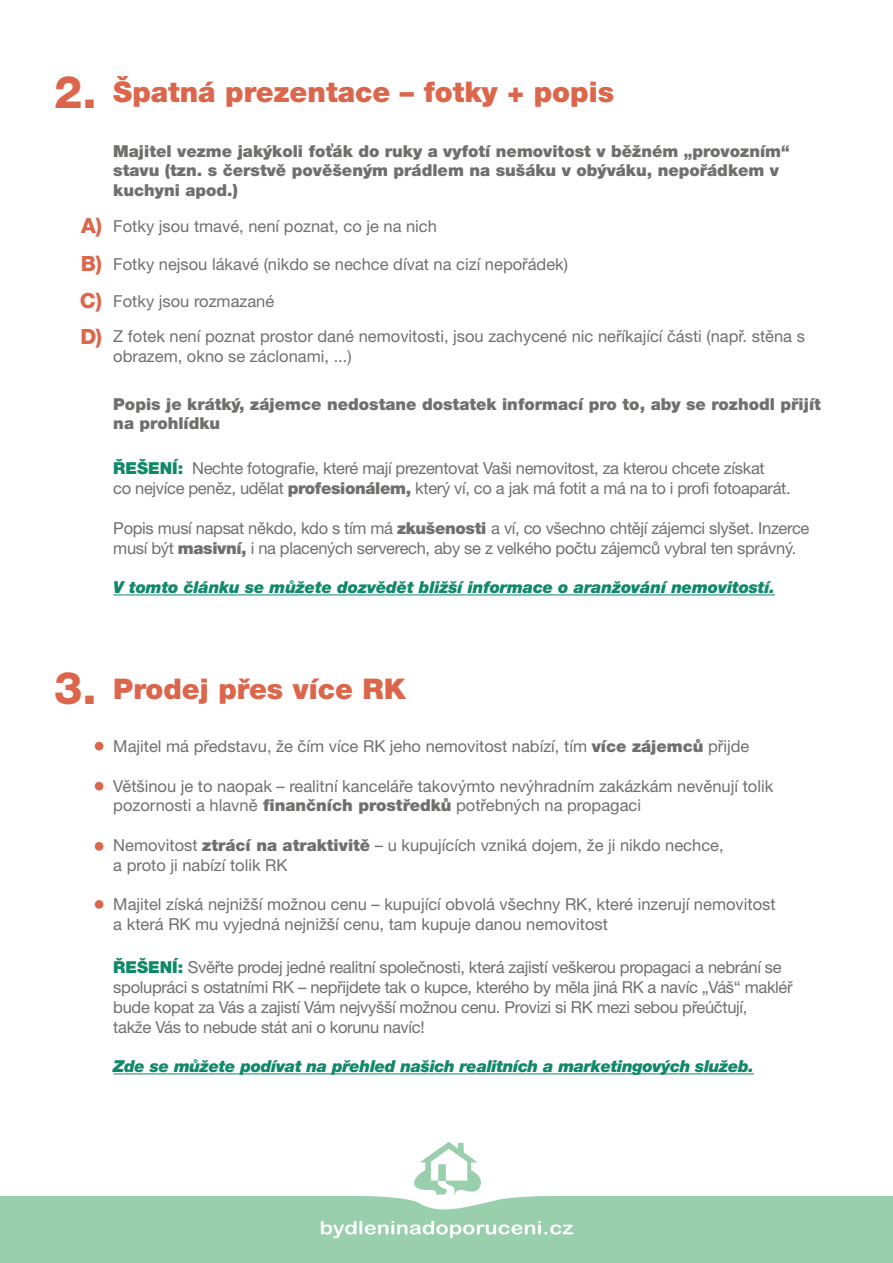
<style>
.page{position:relative;width:893px;height:1263px;background:#fff}
.page>*{position:absolute;margin:0;border:0;box-sizing:border-box;transform-origin:0 0}
.t1{font:800 45px "Helvetica Neue CE";color:#dc664b}
.t2{font:900 28.5px "Helvetica Neue CE";color:#dc664b}
.t3{font:800 21px/37.3px "Helvetica Neue CE";color:#dc664b;text-align:justify}
.t4{font:16.5px/19.8px "Helvetica Neue CE";color:#6f6f6e}
.t5{font:16.5px/19.8px "Helvetica Neue CE";letter-spacing:-.02em;color:#6f6f6e}
.t6{font:900 16.5px/19.8px "Helvetica Neue CE";color:#6f6f6e}
.t7{font:italic 900 16.5px "Helvetica Neue CE";letter-spacing:-.01em;color:#10886a}
.s1{font-weight:800;font-size:21px;color:#dc664b}
.s2{font-weight:900;color:#10886a}
.s3{font-weight:900}
.s4{font-weight:800;font-size:45px}
</style>
<div class="page">
<div style="left:0;top:1196px;width:893px;height:67px;background:#9acfae"></div>
<svg style="left:365px;top:1142px;width:181px;height:68px"></svg>
<svg style="left:321px;top:1221px;width:252px;height:17px"></svg>
<hr style="left:113px;top:594px;width:662px;height:1px;background:#10886a">
<hr style="left:113px;top:1073px;width:641px;height:1px;background:#10886a">
<div style="left:95px;top:742px;width:8px;height:8px;background:#dc664b;border-radius:50%"></div>
<div style="left:95px;top:782px;width:8px;height:8px;background:#dc664b;border-radius:50%"></div>
<div style="left:95px;top:842px;width:8px;height:9px;background:#dc664b;border-radius:50%"></div>
<div style="left:95px;top:900px;width:8px;height:9px;background:#dc664b;border-radius:50%"></div>
<h1 class="t1" style="left:54px;top:65px;width:44px">2.</h1>
<h2 class="t2" style="left:113px;top:75px;width:502px">Špatná prezentace – fotky + popis</h2>
<p class="t6" style="left:113px;top:142px;width:678px">Majitel vezme jakýkoli foťák do ruky a vyfotí nemovitost v běžném „provozním“ stavu (tzn. s čerstvě pověšeným prádlem na sušáku v obýváku, nepořádkem v kuchyni apod.)</p>
<p class="t4" style="left:113px;top:216px;width:325px">Fotky jsou tmavé, není poznat, co je na nich</p>
<p class="t4" style="left:113px;top:254px;width:456px">Fotky nejsou lákavé (nikdo se nechce dívat na cizí nepořádek)</p>
<p class="t4" style="left:80px;top:284px;width:726px;line-height:35.1px;text-indent:33px">Fotky jsou rozmazané<br><span class="s1">D)</span> Z fotek není poznat prostor dané nemovitosti, jsou zachycené nic neříkající části (např. stěna s</p>
<p class="t4" style="left:113px;top:346px;width:240px">obrazem, okno se záclonami, ...)</p>
<p class="t3" style="left:80px;top:208px;width:24px">A)<br>B)<br>C)</p>
<p class="t6" style="left:113px;top:395px;width:709px">Popis je krátký, zájemce nedostane dostatek informací pro to, aby se rozhodl přijít na prohlídku</p>
<p class="t5" style="left:113px;top:459px;width:679px"><span class="s2">ŘEŠENÍ:</span> Nechte fotografie, které mají prezentovat Vaši nemovitost, za kterou chcete získat<br>co nejvíce peněz, udělat <span class="s3">profesionálem,</span> který ví, co a jak má fotit a má na to i profi fotoaparát.</p>
<p class="t5" style="left:113px;top:518px;width:698px">Popis musí napsat někdo, kdo s tím má <span class="s3">zkušenosti</span> a ví, co všechno chtějí zájemci slyšet. Inzerce musí být <span class="s3">masivní,</span> i na placených serverech, aby se z velkého počtu zájemců vybral ten správný.</p>
<p class="t7" style="left:113px;top:579px;width:663px">V tomto článku se můžete dozvědět bližší informace o aranžování nemovitostí.</p>
<h2 class="t2" style="left:54px;top:671px;width:353px"><span class="s4">3.</span> Prodej přes více RK</h2>
<p class="t4" style="left:113px;top:736px;width:638px">Majitel má představu, že čím více RK jeho nemovitost nabízí, tím <span class="s3">více zájemců</span> přijde</p>
<p class="t4" style="left:113px;top:776px;width:661px">Většinou je to naopak – realitní kanceláře takovýmto nevýhradním zakázkám nevěnují tolik pozornosti a hlavně <span class="s3">finančních prostředků</span> potřebných na propagaci</p>
<p class="t4" style="left:113px;top:835px;width:612px">Nemovitost <span class="s3">ztrácí na atraktivitě</span> – u kupujících vzniká dojem, že ji nikdo nechce, a proto ji nabízí tolik RK</p>
<p class="t4" style="left:113px;top:895px;width:664px">Majitel získá nejnižší možnou cenu – kupující obvolá všechny RK, které inzerují nemovitost a která RK mu vyjedná nejnižší cenu, tam kupuje danou nemovitost</p>
<p class="t5" style="left:113px;top:957px;width:681px"><span class="s2">ŘEŠENÍ:</span> Svěřte prodej jedné realitní společnosti, která zajistí veškerou propagaci a nebrání se spolupráci s ostatními RK – nepřijdete tak o kupce, kterého by měla jiná RK a navíc „Váš“ makléř bude kopat za Vás a zajistí Vám nejvyšší možnou cenu. Provizi si RK mezi sebou přeúčtují,<br>takže Vás to nebude stát ani o korunu navíc!</p>
<p class="t7" style="left:113px;top:1057px;width:642px">Zde se můžete podívat na přehled našich realitních a marketingových služeb.</p>
</div>
